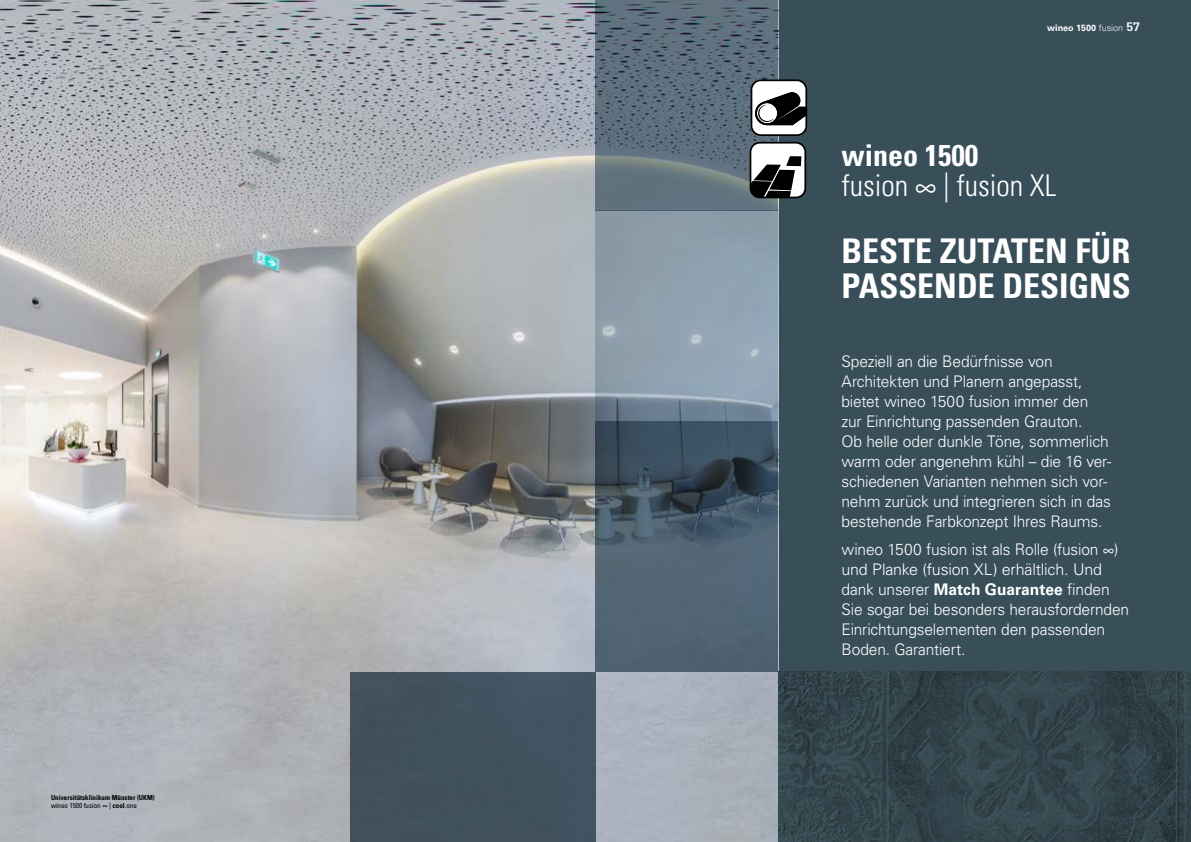
<style>
.page{position:relative;width:1191px;height:842px;background:#fff}
.page>*{position:absolute;margin:0;border:0;box-sizing:border-box;transform-origin:0 0}
.t1{font:34px/35px "Univers LTCYR 67 Bold Cond";color:#fff}
.t2{font:30px "Univers LTCYR 47 Light Cond";color:#fff}
.t3{font:30px "Univers LTCYR 67 Bold Cond";color:#fff}
.t4{font:300 16px/20px "Univers LTCYR 45";letter-spacing:-.01em;color:#fff}
.t5{font:700 9px "Univers LTCYR 65";color:#fff}
.t6{font:7px "Univers LTCYR 67 Bold Cond";color:#000}
.t7{font:condensed 7px "Univers LTCYR 57";color:#000}
.s1{font-family:"Univers LTCYR 67 Bold Cond";font-stretch:normal}
.s2{font-family:"Univers LTCYR 45";font-weight:300}
.s3{font-family:"Glypha LT Pro";font-size:12px}
.s4{font-family:"Univers LTCYR 65";font-weight:700}
</style>
<div class="page">
<div style="left:778px;top:0;width:413px;height:842px;background:#384f5a"></div>
<img style="left:0;top:0;width:778px;height:842px">
<svg style="left:595px;top:0;width:183px;height:210px;fill:#607280"></svg>
<svg style="left:595px;top:210px;width:183px;height:211px;fill:#8ea0ad"></svg>
<svg style="left:595px;top:421px;width:183px;height:251px;fill:#4e6271"></svg>
<div style="left:349px;top:672px;width:246px;height:170px;background:#41525e"></div>
<img style="left:778px;top:672px;width:413px;height:170px">
<div style="left:751px;top:80px;width:55px;height:55px;background:#fff;border-radius:9px"></div>
<div style="left:750px;top:79px;width:57px;height:57px;border:2px solid #000;border-radius:9px"></div>
<svg style="left:755px;top:92px;width:51px;height:33px"></svg>
<div style="left:750px;top:143px;width:55px;height:54px;background:#fff;border-radius:9px"></div>
<div style="left:749px;top:142px;width:57px;height:56px;border:2px solid #000;border-radius:9px"></div>
<svg style="left:750px;top:156px;width:51px;height:41px"></svg>
<p class="t6" style="left:51px;top:793px;width:105px">Universitätsklinikum Münster (UKM)</p>
<p class="t7" style="left:51px;top:801px;width:87px">wineo 1500 fusion ∞ | <span class="s1">cool</span>.one</p>
<p class="t5" style="left:1047px;top:22px;width:94px">wineo 1500 <span class="s2">fusion</span> <span class="s3">57</span></p>
<h2 class="t3" style="left:841px;top:137px;width:138px">wineo 1500</h2>
<h2 class="t2" style="left:841px;top:165px;width:216px">fusion ∞ | fusion XL</h2>
<h1 class="t1" style="left:841px;top:233px;width:291px">BESTE ZUTATEN FÜR<br>PASSENDE DESIGNS</h1>
<p class="t4" style="left:841px;top:350px;width:271px">Speziell an die Bedürfnisse von Architekten und Planern angepasst, bietet wineo 1500 fusion immer den zur Einrichtung passenden Grauton.<br>Ob helle oder dunkle Töne, sommerlich warm oder angenehm kühl – die 16 ver&shy;schiedenen Varianten nehmen sich vor&shy;nehm zurück und integrieren sich in das bestehende Farbkonzept Ihres Raums.</p>
<p class="t4" style="left:841px;top:539px;width:289px">wineo 1500 fusion ist als Rolle (fusion ∞) und Planke (fusion XL) erhältlich. Und dank unserer <span class="s4">Match Guarantee</span> finden Sie sogar bei besonders herausfordernden Einrichtungselementen den passenden Boden. Garantiert.</p>
</div>
